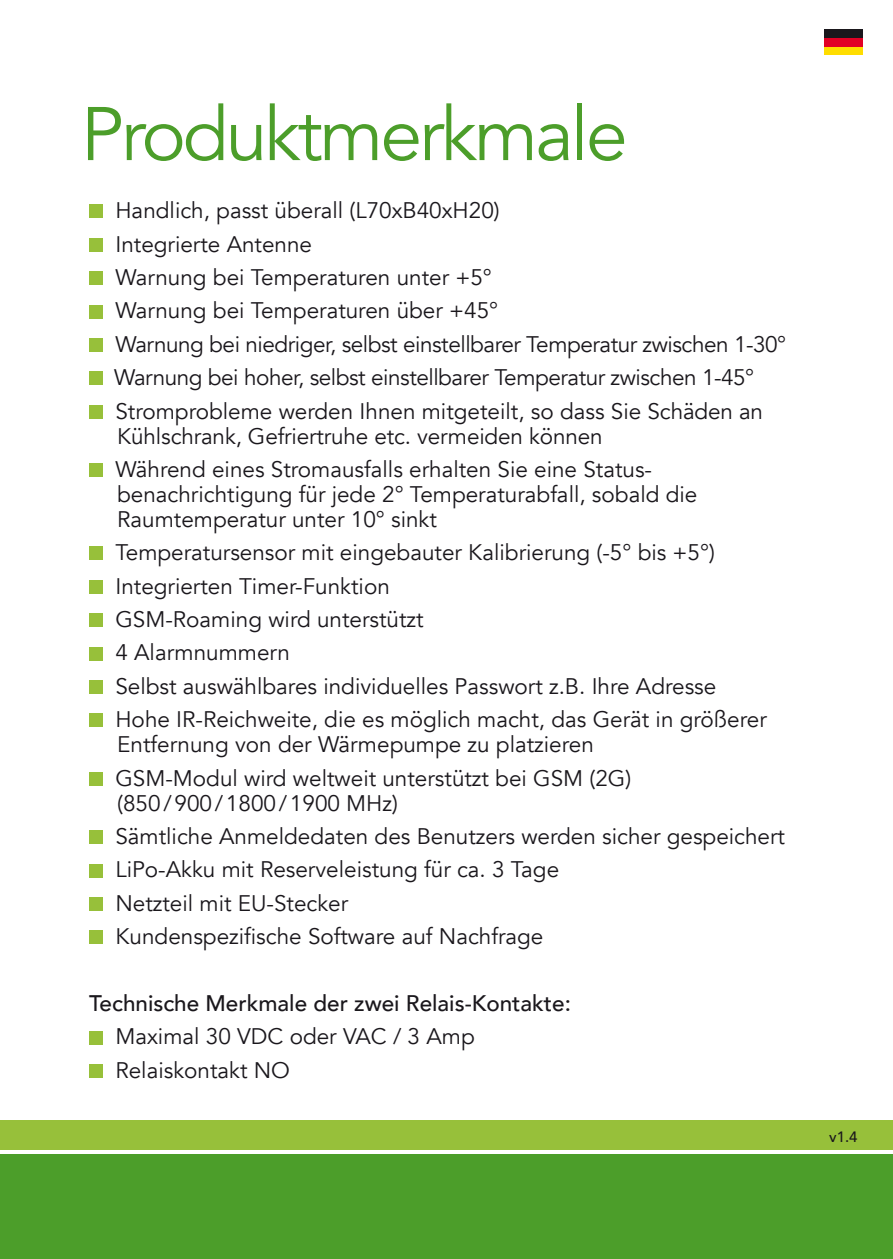
<style>
.page{position:relative;width:893px;height:1259px;background:#fff}
.page>*{position:absolute;margin:0;border:0;box-sizing:border-box;transform-origin:0 0}
.t1{font:75px "Avenir";letter-spacing:-.04em;color:#4c9e2a}
.t2{font:22.5px/33.3px "Avenir";color:#1a171c}
.t3{font:500 22.5px "Avenir";color:#1a171c}
.t4{font:500 15px "Avenir";color:#1a171c}
</style>
<div class="page">
<div style="left:0;top:1120px;width:893px;height:30px;background:#97c03a"></div>
<div style="left:0;top:1154px;width:893px;height:105px;background:#4c9e2a"></div>
<div style="left:824px;top:29px;width:38px;height:9px;background:#1a171c"></div>
<div style="left:824px;top:46px;width:38px;height:9px;background:#fd0"></div>
<div style="left:824px;top:38px;width:38px;height:8px;background:#e20025"></div>
<div style="left:89px;top:204px;width:14px;height:14px;background:#97c03a"></div>
<div style="left:89px;top:238px;width:14px;height:13px;background:#97c03a"></div>
<div style="left:89px;top:271px;width:14px;height:14px;background:#97c03a"></div>
<div style="left:89px;top:305px;width:14px;height:13px;background:#97c03a"></div>
<div style="left:89px;top:338px;width:14px;height:14px;background:#97c03a"></div>
<div style="left:89px;top:371px;width:14px;height:14px;background:#97c03a"></div>
<div style="left:89px;top:405px;width:14px;height:14px;background:#97c03a"></div>
<div style="left:89px;top:463px;width:14px;height:14px;background:#97c03a"></div>
<div style="left:89px;top:546px;width:14px;height:14px;background:#97c03a"></div>
<div style="left:89px;top:580px;width:14px;height:13px;background:#97c03a"></div>
<div style="left:89px;top:613px;width:14px;height:14px;background:#97c03a"></div>
<div style="left:89px;top:647px;width:14px;height:13px;background:#97c03a"></div>
<div style="left:89px;top:680px;width:14px;height:14px;background:#97c03a"></div>
<div style="left:89px;top:713px;width:14px;height:14px;background:#97c03a"></div>
<div style="left:89px;top:772px;width:14px;height:13px;background:#97c03a"></div>
<div style="left:89px;top:830px;width:14px;height:14px;background:#97c03a"></div>
<div style="left:89px;top:863px;width:14px;height:14px;background:#97c03a"></div>
<div style="left:89px;top:897px;width:14px;height:13px;background:#97c03a"></div>
<div style="left:89px;top:930px;width:14px;height:14px;background:#97c03a"></div>
<div style="left:89px;top:1030px;width:14px;height:14px;background:#97c03a"></div>
<div style="left:89px;top:1064px;width:14px;height:13px;background:#97c03a"></div>
<h1 class="t1" style="left:81px;top:90px;width:548px">Produktmerkmale</h1>
<p class="t2" style="left:114px;top:194px;width:674px">Handlich, passt überall (L70xB40xH20)<br>Integrierte Antenne<br>Warnung bei Temperaturen unter +5°<br>Warnung bei Temperaturen über +45°<br>Warnung bei niedriger, selbst einstellbarer Temperatur zwischen 1-30° Warnung bei hoher, selbst einstellbarer Temperatur zwischen 1-45° Stromprobleme werden Ihnen mitgeteilt, so dass Sie Schäden an</p>
<p class="t2" style="left:115px;top:419px;width:536px">Kühlschrank, Gefriertruhe etc. vermeiden können<br>Während eines Stromausfalls erhalten Sie eine Status-</p>
<p class="t2" style="left:117px;top:482px;width:582px;line-height:24.9px">benachrichtigung für jede 2° Temperaturabfall, sobald die<br>Raumtemperatur unter 10° sinkt</p>
<p class="t2" style="left:115px;top:536px;width:653px">Temperatursensor mit eingebauter Kalibrierung (-5° bis +5°)<br>Integrierten Timer-Funktion<br>GSM-Roaming wird unterstützt<br>4 Alarmnummern<br>Selbst auswählbares individuelles Passwort z.B. Ihre Adresse Hohe IR-Reichweite, die es möglich macht, das Gerät in größerer</p>
<p class="t2" style="left:115px;top:728px;width:517px">Entfernung von der Wärmepumpe zu platzieren<br>GSM-Modul wird weltweit unterstützt bei GSM (2G)</p>
<p class="t2" style="left:115px;top:786px;width:671px">(850/900/1800/1900 MHz)<br>Sämtliche Anmeldedaten des Benutzers werden sicher gespeichert LiPo-Akku mit Reserveleistung für ca. 3 Tage<br>Netzteil mit EU-Stecker<br>Kundenspezifische Software auf Nachfrage</p>
<p class="t3" style="left:89px;top:983px;width:483px">Technische Merkmale der zwei Relais-Kontakte:</p>
<p class="t2" style="left:115px;top:1020px;width:361px">Maximal 30 VDC oder VAC / 3 Amp<br>Relaiskontakt NO</p>
<p class="t4" style="left:829px;top:1123px;width:30px">v1.4</p>
</div>
